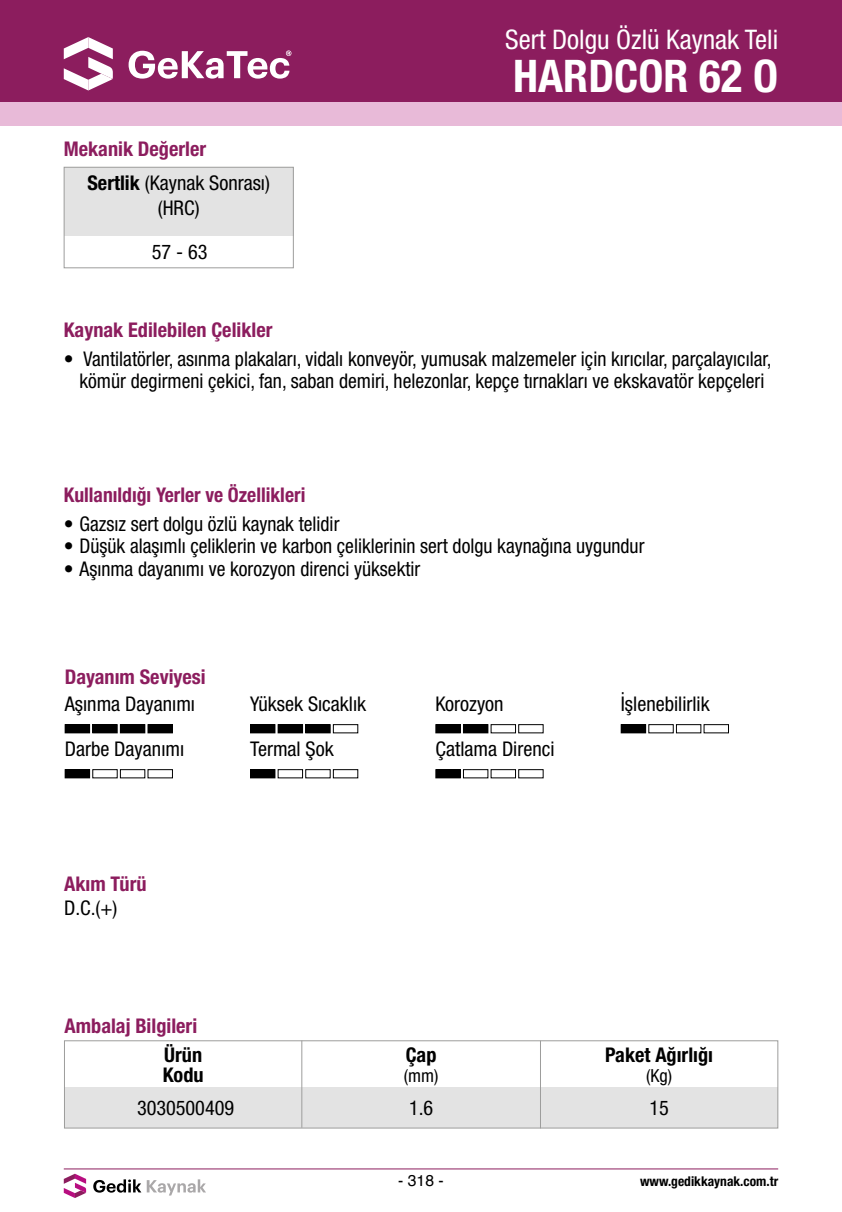
<style>
.page{position:relative;width:842px;height:1212px;background:#fff}
.page>*{position:absolute;margin:0;border:0;box-sizing:border-box;transform-origin:0 0}
.t1{font:700 condensed 45px "Helvetica Neue LT Std";color:#fff}
.t2{font:condensed 27px "Helvetica Neue LT Std";color:#fff}
.t3{font:condensed 20.25px/22.5px "Helvetica Neue LT Std";color:#000;text-align:center}
.t4{font:700 condensed 20.25px "Helvetica Neue LT Std";color:#8c1d5e}
.t5{font:700 condensed 20.25px/20.2px "Helvetica Neue LT Std";color:#000}
.t6{font:condensed 18px "Helvetica Neue LT Std";color:#000}
.t7{font:15.75px "Helvetica";color:#000}
.t8{font:700 condensed 13.5px "Helvetica Neue LT Std";color:#000}
.s1{font-weight:700}
</style>
<div class="page">
<hr style="left:64px;top:1168px;width:714px;height:1px;background:#8c1d5e">
<svg style="left:93px;top:1179px;width:48px;height:13px"></svg>
<svg style="left:147px;top:1179px;width:59px;height:16px"></svg>
<svg style="left:64px;top:1174px;width:22px;height:24px"></svg>
<div style="left:0;top:0;width:842px;height:102px;background:#8c1d5e"></div>
<div style="left:0;top:102px;width:842px;height:23px;background:#e8bad8"></div>
<div style="left:64px;top:1087px;width:713px;height:41px;background:#e3e3e3"></div>
<div style="left:64px;top:1040px;width:714px;height:88px;border:1px solid #9d9d9c"></div>
<hr style="left:301px;top:1040px;width:1px;height:88px;background:#9d9d9c">
<hr style="left:540px;top:1041px;width:1px;height:87px;background:#9d9d9c">
<div style="left:64px;top:167px;width:230px;height:68px;background:#e3e3e3"></div>
<div style="left:64px;top:167px;width:230px;height:101px;border:1px solid #9d9d9c"></div>
<svg style="left:64px;top:37px;width:49px;height:53px"></svg>
<svg style="left:129px;top:50px;width:162px;height:29px"></svg>
<div style="left:65px;top:725px;width:25px;height:8px;background:#000"></div>
<div style="left:65px;top:724px;width:25px;height:9px;border:1px solid #000"></div>
<div style="left:120px;top:725px;width:25px;height:8px;background:#000"></div>
<div style="left:120px;top:724px;width:25px;height:9px;border:1px solid #000"></div>
<div style="left:93px;top:725px;width:24px;height:8px;background:#000"></div>
<div style="left:92px;top:724px;width:26px;height:9px;border:1px solid #000"></div>
<div style="left:148px;top:725px;width:24px;height:8px;background:#000"></div>
<div style="left:148px;top:724px;width:25px;height:9px;border:1px solid #000"></div>
<div style="left:65px;top:770px;width:25px;height:8px;background:#000"></div>
<div style="left:65px;top:769px;width:25px;height:9px;border:1px solid #000"></div>
<div style="left:120px;top:769px;width:25px;height:9px;border:1px solid #000"></div>
<div style="left:92px;top:769px;width:26px;height:9px;border:1px solid #000"></div>
<div style="left:148px;top:769px;width:25px;height:9px;border:1px solid #000"></div>
<div style="left:250px;top:725px;width:25px;height:8px;background:#000"></div>
<div style="left:250px;top:724px;width:25px;height:9px;border:1px solid #000"></div>
<div style="left:306px;top:725px;width:24px;height:8px;background:#000"></div>
<div style="left:305px;top:724px;width:25px;height:9px;border:1px solid #000"></div>
<div style="left:278px;top:725px;width:25px;height:8px;background:#000"></div>
<div style="left:278px;top:724px;width:25px;height:9px;border:1px solid #000"></div>
<div style="left:333px;top:724px;width:25px;height:9px;border:1px solid #000"></div>
<div style="left:250px;top:770px;width:25px;height:8px;background:#000"></div>
<div style="left:250px;top:769px;width:25px;height:9px;border:1px solid #000"></div>
<div style="left:305px;top:769px;width:25px;height:9px;border:1px solid #000"></div>
<div style="left:278px;top:769px;width:25px;height:9px;border:1px solid #000"></div>
<div style="left:333px;top:769px;width:25px;height:9px;border:1px solid #000"></div>
<div style="left:436px;top:725px;width:24px;height:8px;background:#000"></div>
<div style="left:435px;top:724px;width:26px;height:9px;border:1px solid #000"></div>
<div style="left:491px;top:724px;width:25px;height:9px;border:1px solid #000"></div>
<div style="left:463px;top:725px;width:25px;height:8px;background:#000"></div>
<div style="left:463px;top:724px;width:25px;height:9px;border:1px solid #000"></div>
<div style="left:518px;top:724px;width:25px;height:9px;border:1px solid #000"></div>
<div style="left:436px;top:770px;width:24px;height:8px;background:#000"></div>
<div style="left:435px;top:769px;width:26px;height:9px;border:1px solid #000"></div>
<div style="left:491px;top:769px;width:25px;height:9px;border:1px solid #000"></div>
<div style="left:463px;top:769px;width:25px;height:9px;border:1px solid #000"></div>
<div style="left:518px;top:769px;width:25px;height:9px;border:1px solid #000"></div>
<div style="left:621px;top:725px;width:25px;height:8px;background:#000"></div>
<div style="left:621px;top:724px;width:25px;height:9px;border:1px solid #000"></div>
<div style="left:676px;top:724px;width:25px;height:9px;border:1px solid #000"></div>
<div style="left:648px;top:724px;width:26px;height:9px;border:1px solid #000"></div>
<div style="left:704px;top:724px;width:25px;height:9px;border:1px solid #000"></div>
<p class="t4" style="left:64px;top:136px;width:144px">Mekanik Değerler</p>
<p class="t3" style="left:87px;top:171px;width:184px;line-height:24.3px"><span class="s1">Sertlik</span> (Kaynak Sonrası) (HRC)</p>
<p class="t3" style="left:152px;top:241px;width:57px">57 - 63</p>
<h2 class="t2" style="left:505px;top:24px;width:274px">Sert Dolgu Özlü Kaynak Teli</h2>
<h1 class="t1" style="left:513px;top:49px;width:266px">HARDCOR 62 O</h1>
<p class="t4" style="left:64px;top:317px;width:210px">Kaynak Edilebilen Çelikler</p>
<p class="t3" style="left:64px;top:347px;width:709px">• Vantilatörler, asınma plakaları, vidalı konveyör, yumusak malzemeler için kırıcılar, parçalayıcılar, kömür degirmeni çekici, fan, saban demiri, helezonlar, kepçe tırnakları ve ekskavatör kepçeleri</p>
<p class="t4" style="left:64px;top:482px;width:243px">Kullanıldığı Yerler ve Özellikleri</p>
<p class="t3" style="left:64px;top:512px;width:277px">• Gazsız sert dolgu özlü kaynak telidir</p>
<p class="t3" style="left:64px;top:535px;width:582px">• Düşük alaşımlı çeliklerin ve karbon çeliklerinin sert dolgu kaynağına uygundur</p>
<p class="t3" style="left:64px;top:557px;width:358px">• Aşınma dayanımı ve korozyon direnci yüksektir</p>
<p class="t4" style="left:65px;top:664px;width:142px">Dayanım Seviyesi</p>
<p class="t3" style="left:65px;top:692px;width:132px">Aşınma Dayanımı</p>
<p class="t3" style="left:65px;top:737px;width:121px">Darbe Dayanımı</p>
<p class="t3" style="left:250px;top:692px;width:118px">Yüksek Sıcaklık</p>
<p class="t3" style="left:250px;top:737px;width:85px">Termal Şok</p>
<p class="t4" style="left:64px;top:871px;width:84px">Akım Türü</p>
<p class="t3" style="left:64px;top:896px;width:55px">D.C.(+)</p>
<p class="t4" style="left:65px;top:1014px;width:134px">Ambalaj Bilgileri</p>
<p class="t3" style="left:435px;top:692px;width:70px">Korozyon</p>
<p class="t3" style="left:435px;top:737px;width:121px">Çatlama Direnci</p>
<p class="t5" style="left:163px;top:1044px;width:42px">Ürün<br>Kodu</p>
<p class="t5" style="left:406px;top:1044px;width:32px">Çap</p>
<p class="t6" style="left:404px;top:1065px;width:36px">(mm)</p>
<p class="t3" style="left:621px;top:692px;width:90px">İşlenebilirlik</p>
<p class="t5" style="left:605px;top:1044px;width:109px">Paket Ağırlığı</p>
<p class="t6" style="left:646px;top:1065px;width:28px">(Kg)</p>
<p class="t3" style="left:137px;top:1096px;width:99px">3030500409</p>
<p class="t3" style="left:409px;top:1096px;width:26px">1.6</p>
<p class="t3" style="left:649px;top:1096px;width:21px">15</p>
<p class="t7" style="left:398px;top:1169px;width:47px">- 318 -</p>
<p class="t8" style="left:640px;top:1173px;width:140px">www.gedikkaynak.com.tr</p>
</div>
